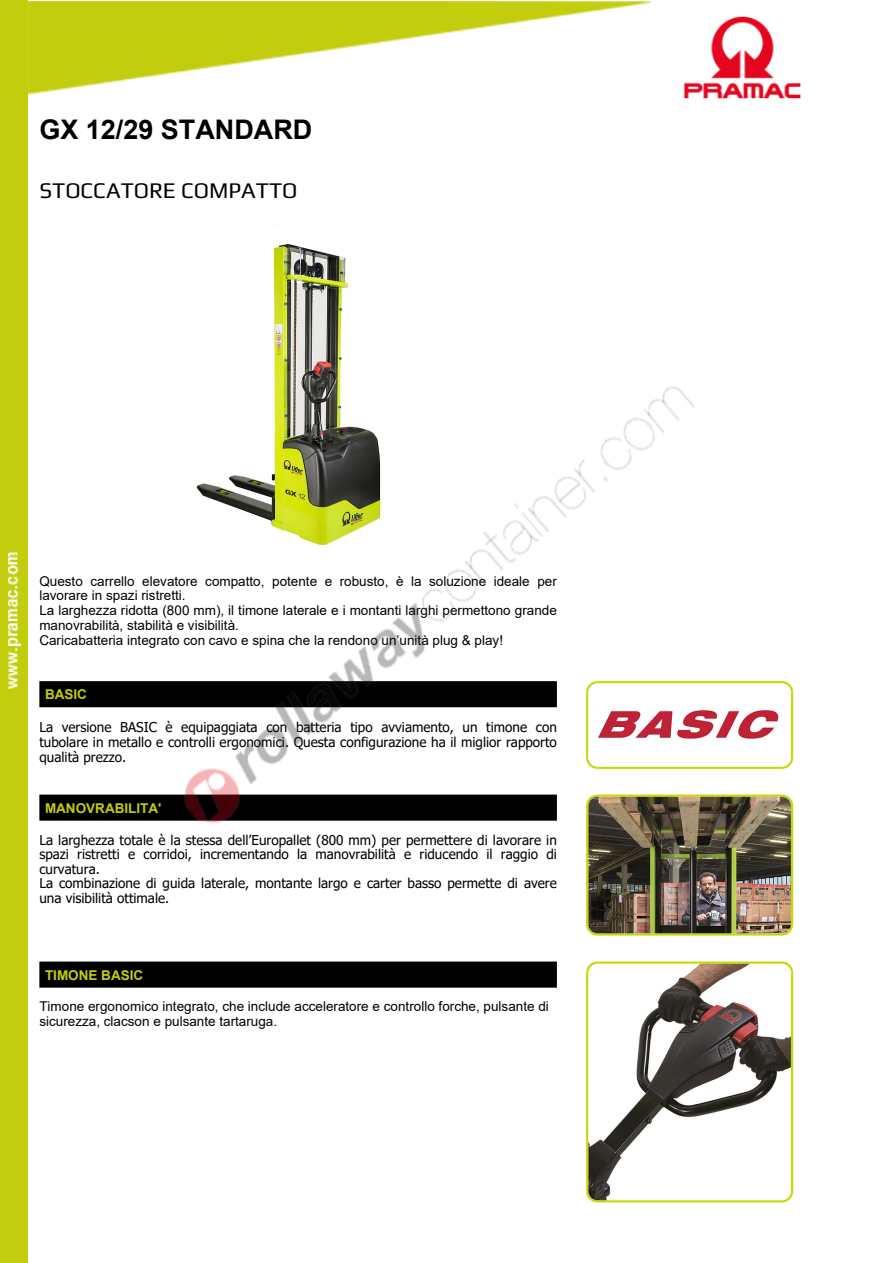
<style>
.page{position:relative;width:893px;height:1263px;background:#fff}
.page>*{position:absolute;margin:0;border:0;box-sizing:border-box;transform-origin:0 0}
.t1{font:700 27px "Arial";color:#000}
.t2{font:22.5px "Play";color:#000}
.t3{font:13.5px/14.4px "Tahoma";color:#000;text-align:justify}
.t4{font:13.5px/14.9px "Arial";color:#000}
.t5{font:700 13.5px "Arial";color:#c2ce0d}
</style>
<div class="page">
<div style="left:0;top:0;width:28px;height:1263px;background:#c2ce0d"></div>
<img style="left:28px;top:1px;width:773px;height:98px">
<div style="left:39px;top:681px;width:59px;height:26px;background:#000"></div>
<svg style="left:39px;top:794px;width:59px;height:27px;background:#0a0a0a"></svg>
<svg style="left:39px;top:961px;width:59px;height:27px;background:#090909"></svg>
<img style="left:9px;top:553px;width:12px;height:136px">
<img style="left:588px;top:1067px;width:203px;height:133px">
<img style="left:98px;top:224px;width:696px;height:843px">
<h1 class="t1" style="left:39px;top:110px;width:275px">GX 12/29 STANDARD</h1>
<h2 class="t2" style="left:39px;top:177px;width:260px">STOCCATORE COMPATTO</h2>
<p class="t4" style="left:39px;top:573px;width:519px">Questo carrello elevatore compatto, potente e robusto, è la soluzione ideale per lavorare in spazi ristretti.<br>La larghezza ridotta (800 mm), il timone laterale e i montanti larghi permettono grande manovrabilità, stabilità e visibilità.<br>Caricabatteria integrato con cavo e spina che la rendono un’unità plug &amp; play!</p>
<p class="t5" style="left:45px;top:685px;width:43px">BASIC</p>
<p class="t3" style="left:39px;top:720px;width:519px;line-height:14.9px">La versione BASIC è equipaggiata con batteria tipo avviamento, un timone con tubolare in metallo e controlli ergonomici. Questa configurazione ha il miglior rapporto qualità prezzo.</p>
<p class="t5" style="left:45px;top:798px;width:118px">MANOVRABILITA'</p>
<p class="t3" style="left:39px;top:834px;width:519px;text-align:left">La larghezza totale è la stessa dell’Europallet (800 mm) per permettere di lavorare in spazi ristretti e corridoi, incrementando la manovrabilità e riducendo il raggio di curvatura.<br>La combinazione di guida laterale, montante largo e carter basso permette di avere una visibilità ottimale.</p>
<p class="t5" style="left:45px;top:965px;width:100px">TIMONE BASIC</p>
<p class="t4" style="left:39px;top:999px;width:511px">Timone ergonomico integrato, che include acceleratore e controllo forche, pulsante di sicurezza, clacson e pulsante tartaruga.</p>
</div>
